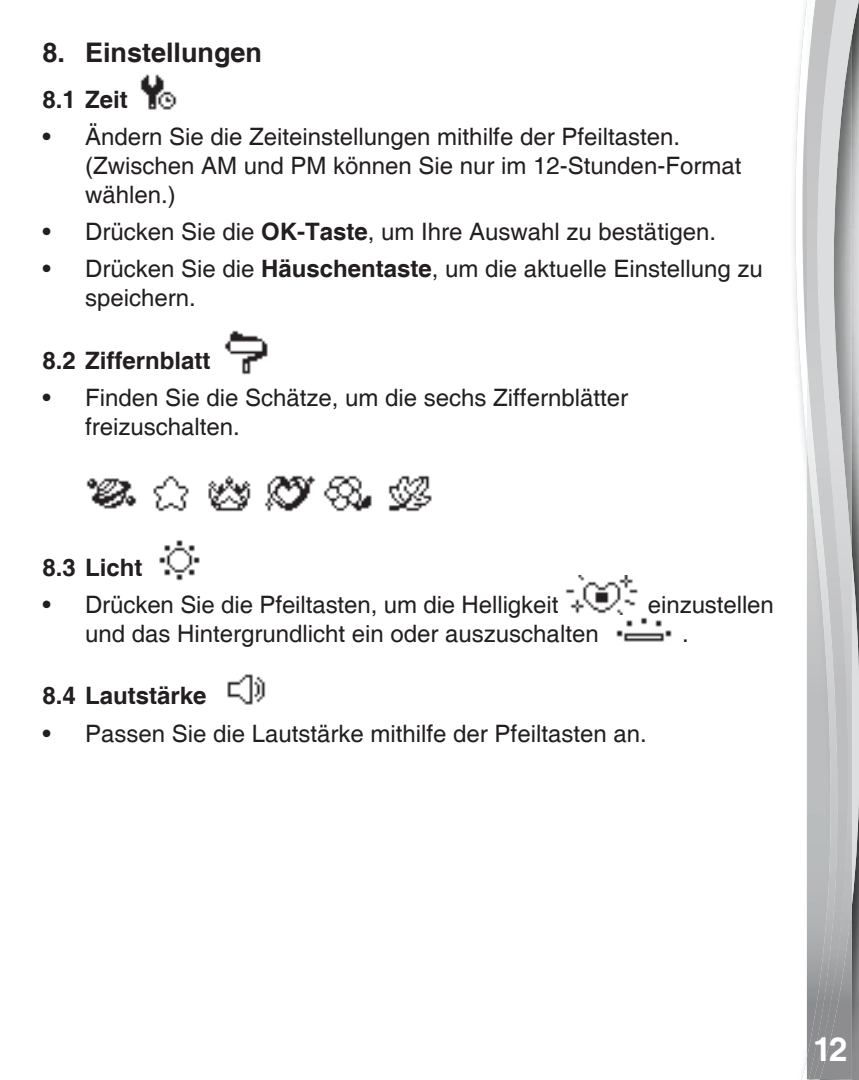
<style>
.page{position:relative;width:859px;height:1080px;background:#fff}
.page>*{position:absolute;margin:0;border:0;box-sizing:border-box;transform-origin:0 0}
.t1{font:700 33px "Helvetica";color:#fff}
.t2{font:700 27px "Helvetica";color:#231f20}
.t3{font:24px/28.8px "Helvetica";color:#231f20}
.t4{font:700 24px "Helvetica";color:#231f20}
.s1{font-weight:700}
</style>
<div class="page">
<svg style="left:795px;top:0;width:12px;height:1080px"></svg>
<svg style="left:807px;top:0;width:52px;height:1080px;background:#a5a6a7"></svg>
<img style="left:850px;top:0;width:2px;height:1079px">
<img style="left:840px;top:0;width:10px;height:1079px">
<img style="left:807px;top:0;width:33px;height:1079px">
<img style="left:140px;top:74px;width:37px;height:36px">
<img style="left:224px;top:330px;width:44px;height:45px">
<img style="left:86px;top:478px;width:51px;height:31px">
<img style="left:153px;top:475px;width:36px;height:37px">
<img style="left:208px;top:475px;width:43px;height:37px">
<img style="left:264px;top:475px;width:52px;height:37px">
<img style="left:323px;top:475px;width:49px;height:37px">
<img style="left:388px;top:475px;width:44px;height:37px">
<img style="left:159px;top:540px;width:41px;height:41px">
<img style="left:565px;top:576px;width:73px;height:38px">
<img style="left:605px;top:612px;width:67px;height:30px">
<img style="left:227px;top:674px;width:39px;height:31px">
<p class="t2" style="left:43px;top:36px;width:221px">8. Einstellungen</p>
<p class="t4" style="left:43px;top:85px;width:87px">8.1 Zeit</p>
<p class="t3" style="left:85px;top:123px;width:658px;text-indent:-43px">• Ändern Sie die Zeiteinstellungen mithilfe der Pfeiltasten. (Zwischen AM und PM können Sie nur im 12-Stunden-Format wählen.)</p>
<p class="t3" style="left:43px;top:218px;width:675px">• Drücken Sie die <span class="s1">OK-Taste</span>, um Ihre Auswahl zu bestätigen.</p>
<p class="t3" style="left:85px;top:256px;width:679px;text-indent:-43px">• Drücken Sie die <span class="s1">Häuschentaste</span>, um die aktuelle Einstellung zu speichern.</p>
<p class="t4" style="left:43px;top:346px;width:169px">8.2 Ziffernblatt</p>
<p class="t3" style="left:85px;top:384px;width:544px;text-indent:-43px">• Finden Sie die Schätze, um die sechs Ziffernblätter freizuschalten.</p>
<p class="t4" style="left:43px;top:552px;width:101px">8.3 Licht</p>
<p class="t3" style="left:43px;top:591px;width:517px">• Drücken Sie die Pfeiltasten, um die Helligkeit</p>
<p class="t3" style="left:648px;top:591px;width:127px">einzustellen</p>
<p class="t3" style="left:85px;top:620px;width:515px">und das Hintergrundlicht ein oder auszuschalten</p>
<p class="t3" style="left:682px;top:620px;width:8px">.</p>
<p class="t4" style="left:43px;top:681px;width:165px">8.4 Lautstärke</p>
<p class="t3" style="left:43px;top:720px;width:606px">• Passen Sie die Lautstärke mithilfe der Pfeiltasten an.</p>
<h1 class="t1" style="left:813px;top:1029px;width:36px">12</h1>
</div>
